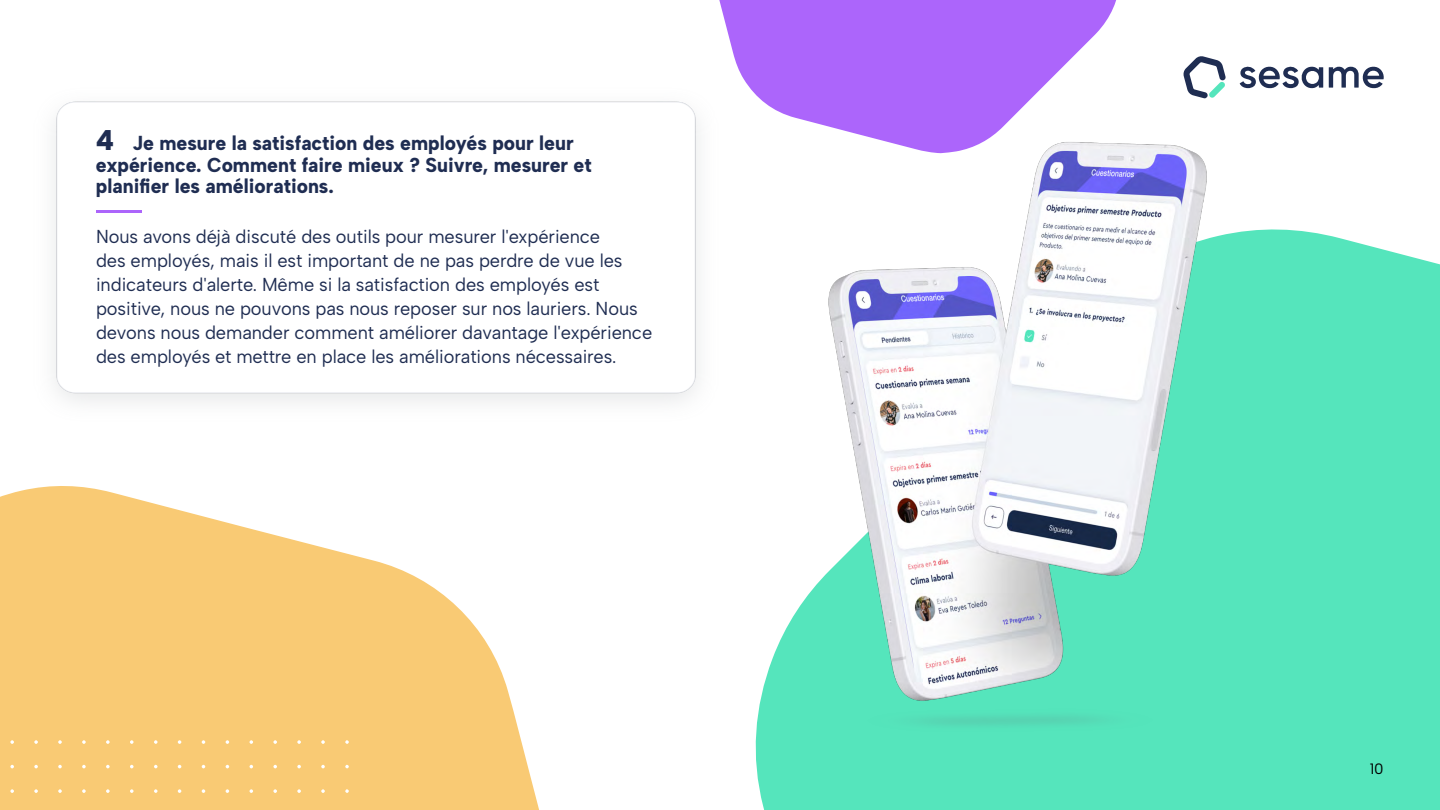
<style>
.page{position:relative;width:1440px;height:810px;background:#fff}
.page>*{position:absolute;margin:0;border:0;box-sizing:border-box;transform-origin:0 0}
.t1{font:800 20.25px/21.8px "Albert Sans";color:#1f2d52;scale:.96 1}
.t2{font:18.75px/24px "Albert Sans";letter-spacing:-.005em;color:#1f2d52}
.t3{font:15px "Albert Sans";color:#000}
.s1{font-weight:900;font-size:28.5px}
</style>
<div class="page">
<svg style="left:0;top:486px;width:539px;height:324px;background:#f9d187"></svg>
<div style="left:758px;top:783px;width:682px;height:27px;background:#55e5bc"></div>
<svg style="left:154px;top:789px;width:4px;height:4px"></svg>
<svg style="left:154px;top:765px;width:4px;height:4px"></svg>
<svg style="left:154px;top:740px;width:4px;height:4px"></svg>
<svg style="left:130px;top:789px;width:4px;height:4px"></svg>
<svg style="left:106px;top:789px;width:4px;height:4px"></svg>
<svg style="left:82px;top:789px;width:4px;height:4px"></svg>
<svg style="left:58px;top:789px;width:4px;height:4px"></svg>
<svg style="left:34px;top:789px;width:4px;height:4px"></svg>
<svg style="left:10px;top:789px;width:4px;height:4px"></svg>
<svg style="left:130px;top:765px;width:4px;height:3px"></svg>
<svg style="left:106px;top:765px;width:4px;height:3px"></svg>
<svg style="left:82px;top:765px;width:4px;height:3px"></svg>
<svg style="left:58px;top:765px;width:4px;height:3px"></svg>
<svg style="left:34px;top:765px;width:4px;height:3px"></svg>
<svg style="left:10px;top:765px;width:4px;height:3px"></svg>
<svg style="left:130px;top:740px;width:4px;height:4px"></svg>
<svg style="left:106px;top:740px;width:4px;height:4px"></svg>
<svg style="left:82px;top:740px;width:4px;height:4px"></svg>
<svg style="left:58px;top:740px;width:4px;height:4px"></svg>
<svg style="left:34px;top:740px;width:4px;height:4px"></svg>
<svg style="left:10px;top:740px;width:4px;height:4px"></svg>
<svg style="left:345px;top:789px;width:4px;height:4px"></svg>
<svg style="left:345px;top:765px;width:4px;height:4px"></svg>
<svg style="left:345px;top:740px;width:4px;height:4px"></svg>
<svg style="left:321px;top:789px;width:4px;height:4px"></svg>
<svg style="left:297px;top:789px;width:4px;height:4px"></svg>
<svg style="left:273px;top:789px;width:4px;height:4px"></svg>
<svg style="left:250px;top:789px;width:3px;height:4px"></svg>
<svg style="left:226px;top:789px;width:3px;height:4px"></svg>
<svg style="left:202px;top:789px;width:3px;height:4px"></svg>
<svg style="left:178px;top:789px;width:3px;height:4px"></svg>
<svg style="left:321px;top:765px;width:4px;height:3px"></svg>
<svg style="left:297px;top:765px;width:4px;height:3px"></svg>
<svg style="left:273px;top:765px;width:4px;height:3px"></svg>
<svg style="left:321px;top:740px;width:4px;height:4px"></svg>
<svg style="left:297px;top:740px;width:4px;height:4px"></svg>
<svg style="left:273px;top:740px;width:4px;height:4px"></svg>
<svg style="left:249px;top:740px;width:4px;height:4px"></svg>
<svg style="left:226px;top:740px;width:3px;height:4px"></svg>
<svg style="left:202px;top:740px;width:3px;height:4px"></svg>
<svg style="left:178px;top:740px;width:3px;height:4px"></svg>
<svg style="left:1193px;top:56px;width:26px;height:5px"></svg>
<svg style="left:719px;top:0;width:397px;height:61px;background:#b16ffb"></svg>
<img style="left:54px;top:101px;width:425px;height:301px">
<hr style="left:96px;top:210px;width:46px;height:3px;background:#ac65fb">
<img style="left:479px;top:61px;width:961px;height:722px">
<p class="t1" style="left:96px;top:132px;width:518px"><span class="s1">4</span> Je mesure la satisfaction des employés pour leur expérience. Comment faire mieux ? Suivre, mesurer et planifier les améliorations.</p>
<p class="t2" style="left:96px;top:224px;width:558px">Nous avons déjà discuté des outils pour mesurer l'expérience<br>des employés, mais il est important de ne pas perdre de vue les indicateurs d'alerte. Même si la satisfaction des employés est positive, nous ne pouvons pas nous reposer sur nos lauriers. Nous devons nous demander comment améliorer davantage l'expérience des employés et mettre en place les améliorations nécessaires.</p>
<p class="t3" style="left:1370px;top:760px;width:16px">10</p>
</div>
